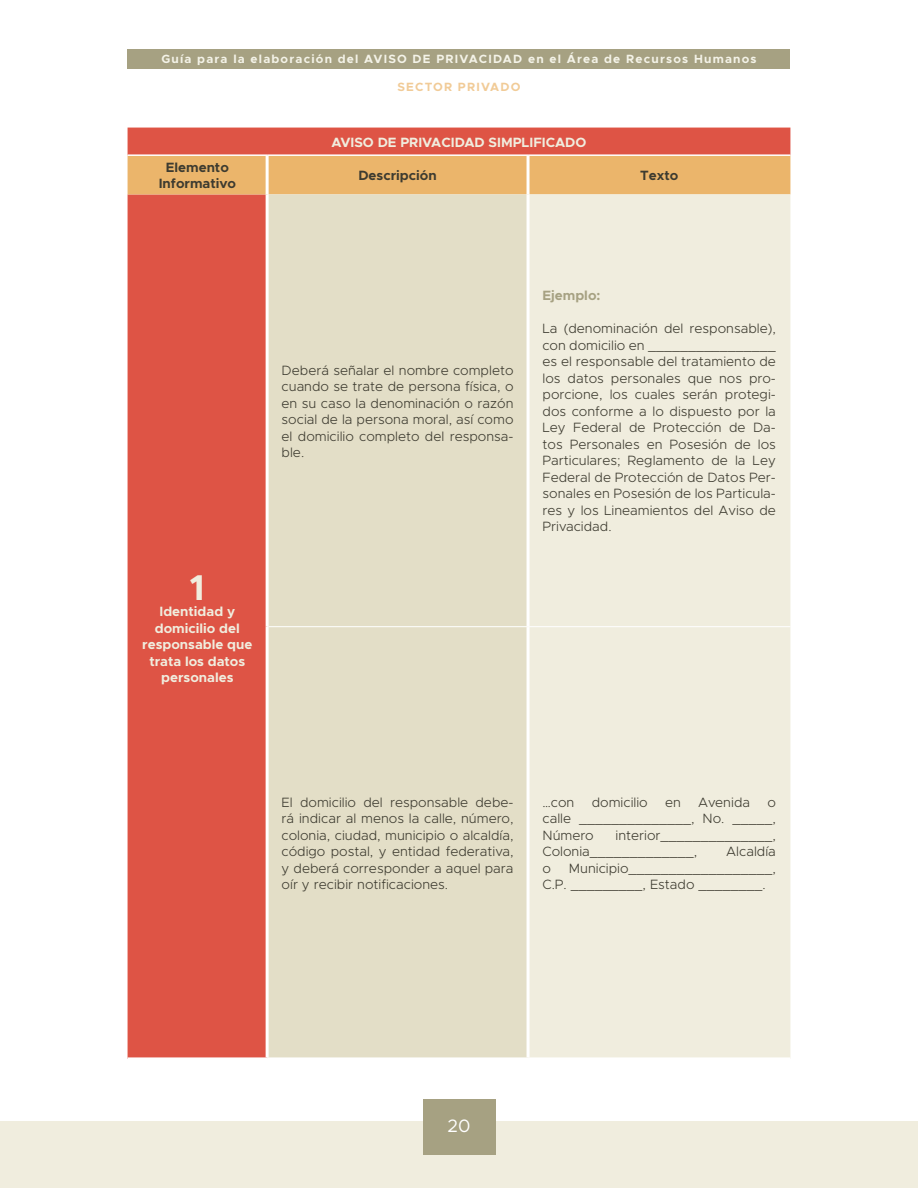
<style>
.page{position:relative;width:918px;height:1188px;background:#fff}
.page>*{position:absolute;margin:0;border:0;box-sizing:border-box;transform-origin:0 0}
.t1{font:700 36px "Metropolis";color:#f0edde}
.t2{font:18px "Metropolis";color:#fff}
.t3{font:300 13.5px/16.5px "Metropolis";color:#3d3b30;text-align:justify}
.t4{font:700 13.5px/16.5px "Metropolis";color:#f0edde;text-align:center}
.t5{font:700 13.5px/16.5px "Metropolis";color:#3d3b30;text-align:center}
.t6{font:700 13.5px "Metropolis";color:#a6a182}
.t7{font:700 12px "Metropolis";letter-spacing:.1em;color:#f4f3e8}
.t8{font:700 12px "Metropolis";letter-spacing:.1em;color:#f1cb97}
</style>
<div class="page">
<div style="left:0;top:1121px;width:918px;height:67px;background:#f0edde"></div>
<div style="left:423px;top:1099px;width:72px;height:56px;background:#a6a182"></div>
<div style="left:128px;top:49px;width:662px;height:20px;background:#a6a182"></div>
<div style="left:128px;top:128px;width:662px;height:929px;background:#de5445"></div>
<div style="left:128px;top:156px;width:662px;height:38px;background:#ebb56b"></div>
<div style="left:269px;top:194px;width:258px;height:863px;background:#e3dec7"></div>
<div style="left:530px;top:194px;width:260px;height:863px;background:#f0edde"></div>
<hr style="left:266px;top:194px;width:3px;height:433px;background:#fff">
<hr style="left:527px;top:194px;width:3px;height:432px;background:#fff">
<hr style="left:266px;top:627px;width:3px;height:430px;background:#fff">
<hr style="left:527px;top:627px;width:3px;height:430px;background:#fff">
<hr style="left:266px;top:156px;width:3px;height:38px;background:#fff">
<hr style="left:527px;top:156px;width:3px;height:38px;background:#fff">
<hr style="left:128px;top:154px;width:139px;height:2px;background:#fff">
<hr style="left:267px;top:154px;width:261px;height:2px;background:#fff">
<hr style="left:528px;top:154px;width:262px;height:2px;background:#fff">
<hr style="left:269px;top:626px;width:259px;height:1px;background:#fff">
<hr style="left:528px;top:626px;width:262px;height:1px;background:#fff">
<p class="t7" style="left:161px;top:51px;width:597px">Guía para la elaboración del AVISO DE PRIVACIDAD en el Área de Recursos Humanos</p>
<p class="t8" style="left:397px;top:80px;width:125px">SECTOR PRIVADO</p>
<p class="t4" style="left:331px;top:134px;width:257px">AVISO DE PRIVACIDAD SIMPLIFICADO</p>
<p class="t5" style="left:159px;top:159px;width:79px">Elemento<br>Informativo</p>
<p class="t5" style="left:358px;top:167px;width:80px">Descripción</p>
<p class="t5" style="left:640px;top:167px;width:40px">Texto</p>
<h1 class="t1" style="left:190px;top:565px;width:16px">1</h1>
<p class="t4" style="left:142px;top:603px;width:112px">Identidad y domicilio del responsable que trata los datos personales</p>
<p class="t3" style="left:282px;top:362px;width:233px">Deberá señalar el nombre completo cuando se trate de persona física, o en su caso la denominación o razón social de la persona moral, así como el domicilio completo del responsa&shy;ble.</p>
<p class="t6" style="left:543px;top:287px;width:59px">Ejemplo:</p>
<p class="t3" style="left:543px;top:320px;width:235px">La (denominación del responsable), con domicilio en ________________ es el responsable del tratamiento de los datos personales que nos pro&shy;porcione, los cuales serán protegi&shy;dos conforme a lo dispuesto por la Ley Federal de Protección de Da&shy;tos Personales en Posesión de los Particulares; Reglamento de la Ley Federal de Protección de Datos Per&shy;sonales en Posesión de los Particula&shy;res y los Lineamientos del Aviso de Privacidad.</p>
<p class="t3" style="left:282px;top:794px;width:233px">El domicilio del responsable debe&shy;rá indicar al menos la calle, número, colonia, ciudad, municipio o alcaldía, código postal, y entidad federativa, y deberá corresponder a aquel para oír y recibir notificaciones.</p>
<p class="t3" style="left:543px;top:794px;width:33px">…con</p>
<p class="t3" style="left:592px;top:794px;width:58px">domicilio</p>
<p class="t3" style="left:665px;top:794px;width:17px">en</p>
<p class="t3" style="left:698px;top:794px;width:53px">Avenida</p>
<p class="t3" style="left:543px;top:794px;width:235px;text-indent:225px">o calle ______________, No. _____, Número</p>
<p class="t3" style="left:543px;top:827px;width:235px;text-indent:73px">interior______________,<br>Colonia_____________,</p>
<p class="t3" style="left:726px;top:843px;width:51px">Alcaldía</p>
<p class="t3" style="left:543px;top:860px;width:235px;text-indent:26px">Municipio__________________,<br>C.P. _________, Estado ________.</p>
<p class="t3" style="left:543px;top:860px;width:10px">o</p>
<h2 class="t2" style="left:447px;top:1114px;width:25px">20</h2>
</div>
